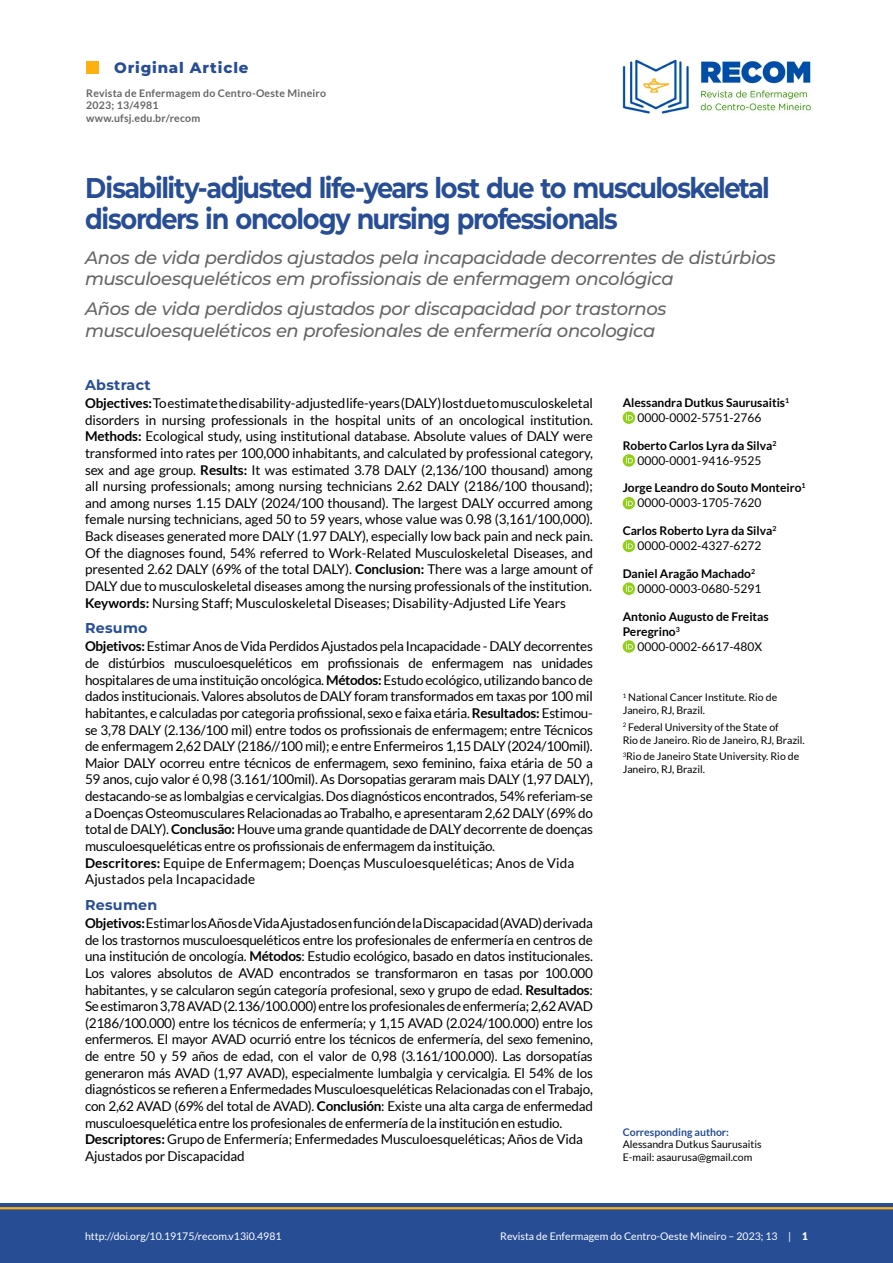
<style>
.page{position:relative;width:893px;height:1263px;background:#fff}
.page>*{position:absolute;margin:0;border:0;box-sizing:border-box;transform-origin:0 0}
.t1{font:100 28.5px/31.5px "Montserrat";letter-spacing:-.06em;color:#274d95;scale:.9 1}
.t2{font:italic 100 18px/21.6px "Montserrat";letter-spacing:-.025em;color:#666}
.t3{font:800 15px "Montserrat";letter-spacing:.055em;color:#274d95}
.t4{font:100 14.25px "Montserrat";letter-spacing:.02em;color:#274d95}
.t5{font:13.5px/16.6px "Lato";letter-spacing:-.02em;color:#000}
.t6{font:700 12px/15px "Lato";color:#000}
.t7{font:12px "Lato";color:#000}
.t8{font:10.5px/12.6px "Lato";color:#000}
.t9{font:10.5px "Lato";color:#fff}
.t10{font:700 10.5px/12.6px "Lato";letter-spacing:.02em;color:#666}
.t11{font:700 10.5px "Lato";color:#274d95}
.s1{font-weight:700}
.s2{font-weight:400}
.s3{font-weight:900}
</style>
<div class="page">
<div style="left:0;top:1203px;width:893px;height:60px;background:#274d95"></div>
<div style="left:86px;top:61px;width:13px;height:13px;background:#ffb011"></div>
<hr style="left:0;top:1207px;width:893px;height:2px;background:#ffb011">
<img style="left:623px;top:59px;width:188px;height:55px">
<svg style="left:623px;top:411px;width:12px;height:13px"></svg>
<svg style="left:626px;top:414px;width:7px;height:6px"></svg>
<svg style="left:623px;top:454px;width:12px;height:13px"></svg>
<svg style="left:626px;top:456px;width:7px;height:7px"></svg>
<div style="left:623px;top:497px;width:12px;height:12px;background:#90cf1a;border-radius:50%"></div>
<svg style="left:626px;top:499px;width:7px;height:7px"></svg>
<div style="left:623px;top:540px;width:12px;height:12px;background:#90cf1a;border-radius:50%"></div>
<svg style="left:626px;top:542px;width:7px;height:7px"></svg>
<svg style="left:623px;top:582px;width:12px;height:13px"></svg>
<svg style="left:626px;top:585px;width:7px;height:7px"></svg>
<svg style="left:623px;top:640px;width:12px;height:13px"></svg>
<svg style="left:626px;top:642px;width:7px;height:7px"></svg>
<p class="t3" style="left:114px;top:58px;width:136px">Original Article</p>
<p class="t10" style="left:86px;top:86px;width:241px">Revista de Enfermagem do Centro-Oeste Mineiro<br>2023; 13/4981<br>www.ufsj.edu.br/recom</p>
<h1 class="t1" style="left:85px;top:171px;width:762px">Disability-adjusted life-years lost due to musculoskeletal disorders in oncology nursing professionals</h1>
<h2 class="t2" style="left:85px;top:246px;width:692px">Anos de vida perdidos ajustados pela incapacidade decorrentes de distúrbios musculoesqueléticos em profissionais de enfermagem oncológica</h2>
<h2 class="t2" style="left:85px;top:298px;width:583px">Años de vida perdidos ajustados por discapacidad por trastornos musculoesqueléticos en profesionales de enfermería oncologica</h2>
<p class="t4" style="left:85px;top:376px;width:67px">Abstract</p>
<p class="t5" style="left:85px;top:395px;width:509px;text-align:justify"><span class="s1">Objectives:</span> To estimate the disability-adjusted life-years (DALY) lost due to musculoskeletal disorders in nursing professionals in the hospital units of an oncological institution.<br><span class="s1">Methods:</span> Ecological study, using institutional database. Absolute values of DALY were transformed into rates per 100,000 inhabitants, and calculated by professional category, sex and age group. <span class="s1">Results:</span> It was estimated 3.78 DALY (2,136/100 thousand) among all nursing professionals; among nursing technicians 2.62 DALY (2186/100 thousand); and among nurses 1.15 DALY (2024/100 thousand). The largest DALY occurred among female nursing technicians, aged 50 to 59 years, whose value was 0.98 (3,161/100,000).<br>Back diseases generated more DALY (1.97 DALY), especially low back pain and neck pain.<br>Of the diagnoses found, 54% referred to Work-Related Musculoskeletal Diseases, and presented 2.62 DALY (69% of the total DALY). <span class="s1">Conclusion:</span> There was a large amount of DALY due to musculoskeletal diseases among the nursing professionals of the institution.<br><span class="s1">Keywords:</span> Nursing Staff; Musculoskeletal Diseases; Disability-Adjusted Life Years</p>
<p class="t4" style="left:85px;top:619px;width:64px">Resumo</p>
<p class="t5" style="left:85px;top:638px;width:509px"><span class="s1">Objetivos:</span> Estimar Anos de Vida Perdidos Ajustados pela Incapacidade - DALY decorrentes de distúrbios musculoesqueléticos em profissionais de enfermagem nas unidades hospitalares de uma instituição oncológica. <span class="s1">Métodos:</span> Estudo ecológico, utilizando banco de dados institucionais. Valores absolutos de DALY foram transformados em taxas por 100 mil habitantes, e calculadas por categoria profissional, sexo e faixa etária. <span class="s1">Resultados:</span> Estimou&shy;se 3,78 DALY (2.136/100 mil) entre todos os profissionais de enfermagem; entre Técnicos de enfermagem 2,62 DALY (2186//100 mil); e entre Enfermeiros 1,15 DALY (2024/100mil).<br>Maior DALY ocorreu entre técnicos de enfermagem, sexo feminino, faixa etária de 50 a 59 anos, cujo valor é 0,98 (3.161/100mil). As Dorsopatias geraram mais DALY (1,97 DALY), destacando-se as lombalgias e cervicalgias. Dos diagnósticos encontrados, 54% referiam-se a Doenças Osteomusculares Relacionadas ao Trabalho, e apresentaram 2,62 DALY (69% do total de DALY). <span class="s1">Conclusão:</span> Houve uma grande quantidade de DALY decorrente de doenças musculoesqueléticas entre os profissionais de enfermagem da instituição.<br><span class="s1">Descritores:</span> Equipe de Enfermagem; Doenças Musculoesqueléticas; Anos de Vida Ajustados pela Incapacidade</p>
<p class="t4" style="left:85px;top:895px;width:74px">Resumen</p>
<p class="t5" style="left:85px;top:915px;width:509px"><span class="s1">Objetivos:</span> Estimar los Años de Vida Ajustados en función de la Discapacidad (AVAD) derivada de los trastornos musculoesqueléticos entre los profesionales de enfermería en centros de una institución de oncología. <span class="s1">Métodos</span>: Estudio ecológico, basado en datos institucionales.<br>Los valores absolutos de AVAD encontrados se transformaron en tasas por 100.000 habitantes, y se calcularon según categoría profesional, sexo y grupo de edad. <span class="s1">Resultados</span>:<br>Se estimaron 3,78 AVAD (2.136/100.000) entre los profesionales de enfermería; 2,62 AVAD (2186/100.000) entre los técnicos de enfermería; y 1,15 AVAD (2.024/100.000) entre los enfermeros. El mayor AVAD ocurrió entre los técnicos de enfermería, del sexo femenino, de entre 50 y 59 años de edad, con el valor de 0,98 (3.161/100.000). Las dorsopatías generaron más AVAD (1,97 AVAD), especialmente lumbalgia y cervicalgia. El 54% de los diagnósticos se refieren a Enfermedades Musculoesqueléticas Relacionadas con el Trabajo, con 2,62 AVAD (69% del total de AVAD). <span class="s1">Conclusión</span>: Existe una alta carga de enfermedad musculoesquelética entre los profesionales de enfermería de la institución en estudio.<br><span class="s1">Descriptores:</span> Grupo de Enfermería; Enfermedades Musculoesqueléticas; Años de Vida Ajustados por Discapacidad</p>
<p class="t6" style="left:637px;top:395px;width:153px;text-indent:-15px">Alessandra Dutkus Saurusaitis<sup>1<br></sup><span class="s2">0000-0002-5751-2766</span></p>
<p class="t6" style="left:623px;top:437px;width:155px;text-align:center">Roberto Carlos Lyra da Silva<sup>2<br></sup><span class="s2">0000-0001-9416-9525</span></p>
<p class="t6" style="left:637px;top:480px;width:170px;text-indent:-15px">Jorge Leandro do Souto Monteiro<sup>1<br></sup><span class="s2">0000-0003-1705-7620</span></p>
<p class="t6" style="left:623px;top:523px;width:155px;text-align:center">Carlos Roberto Lyra da Silva<sup>2<br></sup><span class="s2">0000-0002-4327-6272</span></p>
<p class="t6" style="left:637px;top:566px;width:125px;text-indent:-15px">Daniel Aragão Machado<sup>2<br></sup><span class="s2">0000-0003-0680-5291</span></p>
<p class="t6" style="left:623px;top:608px;width:148px">Antonio Augusto de Freitas<br>Peregrino<sup>3</sup></p>
<p class="t7" style="left:637px;top:640px;width:126px">0000-0002-6617-480X</p>
<p class="t8" style="left:623px;top:691px;width:156px"><sup>1</sup> National Cancer Institute. Rio de<br>Janeiro, RJ, Brazil.</p>
<p class="t8" style="left:623px;top:721px;width:184px"><sup>2</sup> Federal University of the State of<br>Rio de Janeiro. Rio de Janeiro, RJ, Brazil.</p>
<p class="t8" style="left:623px;top:750px;width:178px"><sup>3</sup>Rio de Janeiro State University. Rio de<br>Janeiro, RJ, Brazil.</p>
<p class="t11" style="left:623px;top:1126px;width:108px">Corresponding author:</p>
<p class="t8" style="left:623px;top:1138px;width:140px">Alessandra Dutkus Saurusaitis<br>E-mail: asaurusa@gmail.com</p>
<p class="t9" style="left:85px;top:1230px;width:198px">http://doi.org/10.19175/recom.v13i0.4981</p>
<p class="t9" style="left:500px;top:1230px;width:309px">Revista de Enfermagem do Centro-Oeste Mineiro – 2023; 13 | <span class="s3">1</span></p>
</div>
